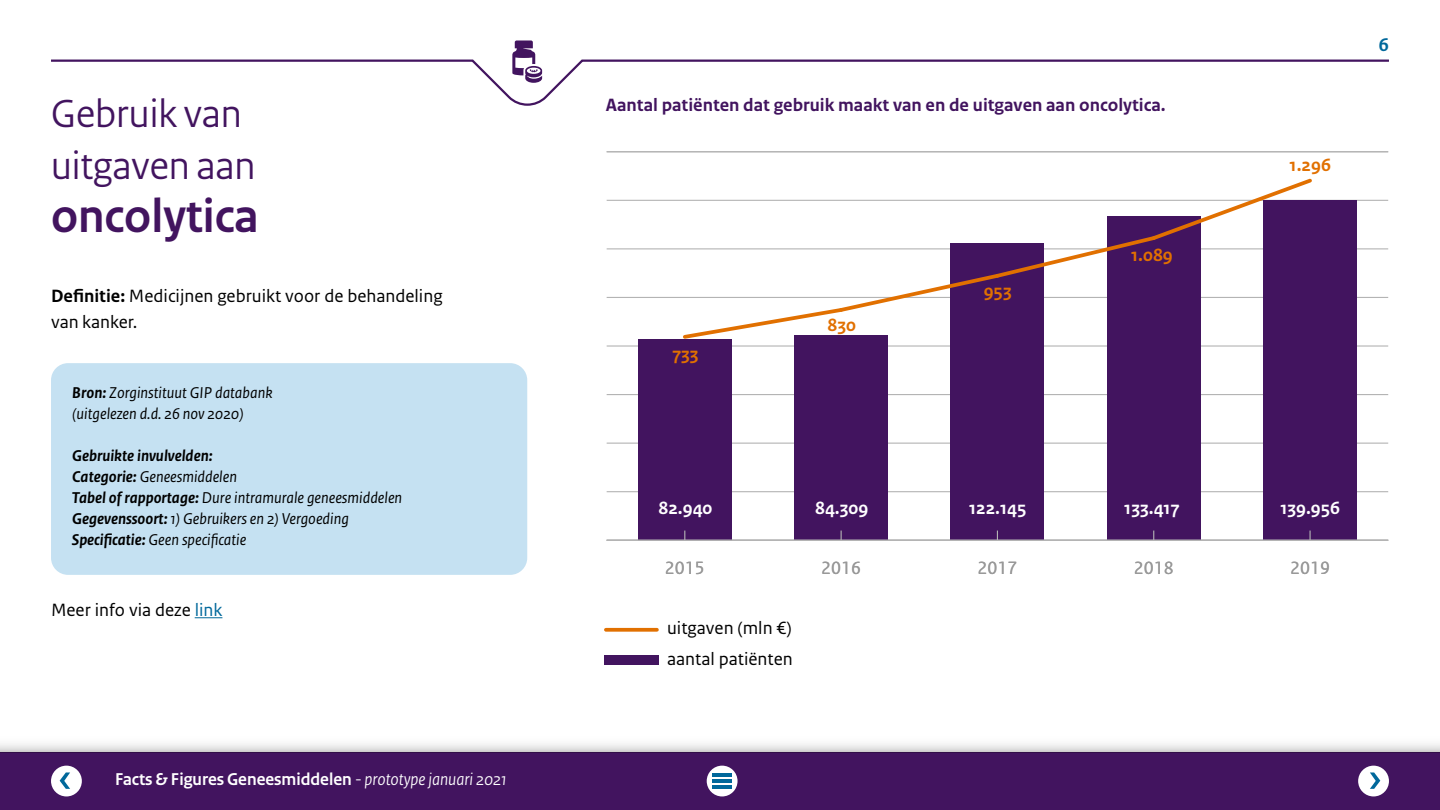
<style>
.page{position:relative;width:1440px;height:810px;background:#fff}
.page>*{position:absolute;margin:0;border:0;box-sizing:border-box;transform-origin:0 0}
.H2_-_hoofdstuk_titel{font:700 49.5px "Rijksoverheid Sans Heading";color:#42145f}
.H2_-_hoofdstuk_titel-2{font:41.25px/52.5px "Rijksoverheid Sans Heading";color:#42145f}
.t1{font:700 19.5px "Rijksoverheid Sans Heading";color:#01689b}
.Tekst_25pt{font:18.75px/30.7px "Rijksoverheid Sans Text";color:#000}
.Figuur_kop_25pt{font:700 18.75px "Rijksoverheid Sans Text";color:#42145f}
.t2{font:700 18.75px "Rijksoverheid Sans Text";color:#fff}
.t3{font:18.75px "Rijksoverheid Sans Text";color:#999}
.t4{font:700 18.75px "Rijksoverheid Sans Text";color:#e17000}
.t5{font:700 18px "Rijksoverheid Sans Heading";color:#fff}
.t6{font:italic 16.5px/21px "Rijksoverheid Sans Text";color:#000}
.s1{font-weight:700}
.s2{color:#01689b}
.s3{font-weight:400;font-style:italic}
</style>
<div class="page">
<hr style="left:607px;top:491px;width:781px;height:1px;background:#b4b4b4">
<hr style="left:607px;top:443px;width:781px;height:1px;background:#b4b4b4">
<hr style="left:607px;top:394px;width:781px;height:1px;background:#b4b4b4">
<hr style="left:607px;top:345px;width:781px;height:2px;background:#b4b4b4">
<hr style="left:607px;top:297px;width:781px;height:1px;background:#b4b4b4">
<hr style="left:607px;top:248px;width:781px;height:1px;background:#b4b4b4">
<hr style="left:607px;top:200px;width:781px;height:1px;background:#b4b4b4">
<div style="left:638px;top:339px;width:94px;height:201px;background:#42145f"></div>
<div style="left:794px;top:336px;width:94px;height:204px;background:#42145f"></div>
<div style="left:951px;top:244px;width:93px;height:296px;background:#42145f"></div>
<div style="left:1107px;top:216px;width:94px;height:324px;background:#42145f"></div>
<div style="left:1263px;top:200px;width:94px;height:340px;background:#42145f"></div>
<hr style="left:607px;top:540px;width:781px;height:1px;background:#b4b4b4">
<hr style="left:607px;top:151px;width:781px;height:1px;background:#b4b4b4">
<svg style="left:680px;top:178px;width:635px;height:163px"></svg>
<svg style="left:606px;top:628px;width:51px;height:4px"></svg>
<div style="left:604px;top:656px;width:55px;height:9px;background:#42145f"></div>
<svg style="left:195px;top:617px;width:27px;height:1px"></svg>
<div style="left:51px;top:363px;width:476px;height:212px;background:#c5e1f2;border-radius:17px"></div>
<svg style="left:51px;top:59px;width:1338px;height:47px"></svg>
<div style="left:0;top:753px;width:1440px;height:57px;background:#42145f"></div>
<div style="left:0;top:733px;width:1440px;height:20px;background:linear-gradient(to bottom,#fff,#d8d7d7)"></div>
<div style="left:1358px;top:766px;width:31px;height:30px;background:#fff;border-radius:50%"></div>
<svg style="left:1370px;top:772px;width:10px;height:17px"></svg>
<div style="left:51px;top:766px;width:31px;height:30px;background:#fff;border-radius:50%"></div>
<svg style="left:60px;top:772px;width:10px;height:17px"></svg>
<div style="left:707px;top:766px;width:31px;height:30px;background:linear-gradient(to bottom,#fcfcfd,#fdfdfd);border-radius:50%"></div>
<hr style="left:713px;top:774px;width:19px;height:3px;background:#01689b">
<hr style="left:713px;top:780px;width:19px;height:3px;background:#01689b">
<hr style="left:713px;top:786px;width:19px;height:3px;background:#01689b">
<svg style="left:512px;top:40px;width:30px;height:43px"></svg>
<p class="H2_-_hoofdstuk_titel-2" style="left:51px;top:87px;width:206px">Gebruik van uitgaven aan</p>
<p class="H2_-_hoofdstuk_titel" style="left:51px;top:188px;width:209px">oncolytica</p>
<p class="Tekst_25pt" style="left:51px;top:284px;width:393px;line-height:25.5px"><span class="s1">Definitie:</span> Medicijnen gebruikt voor de behandeling van kanker.</p>
<p class="t6" style="left:72px;top:382px;width:202px"><span class="s1">Bron:</span> Zorginstituut GIP databank (uitgelezen d.d. 26 nov 2020)</p>
<p class="t6" style="left:72px;top:445px;width:331px"><span class="s1">Gebruikte invulvelden:<br>Categorie:</span> Geneesmiddelen<br><span class="s1">Tabel of rapportage:</span> Dure intramurale geneesmiddelen <span class="s1">Gegevenssoort:</span> 1) Gebruikers en 2) Vergoeding <span class="s1">Specificatie:</span> Geen specificatie</p>
<p class="Tekst_25pt" style="left:51px;top:595px;width:173px">Meer info via deze <span class="s2">link</span></p>
<p class="t5" style="left:115px;top:769px;width:393px">Facts &amp; Figures Geneesmiddelen <span class="s3">- prototype januari 2021</span></p>
<p class="Figuur_kop_25pt" style="left:606px;top:94px;width:561px">Aantal patiënten dat gebruik maakt van en de uitgaven aan oncolytica.</p>
<p class="t4" style="left:672px;top:343px;width:28px">733</p>
<p class="t4" style="left:827px;top:314px;width:30px">830</p>
<p class="t4" style="left:984px;top:280px;width:30px">953</p>
<p class="t4" style="left:1131px;top:244px;width:43px">1.089</p>
<p class="t4" style="left:1290px;top:154px;width:43px">1.296</p>
<p class="t1" style="left:1379px;top:34px;width:12px">6</p>
<p class="t2" style="left:659px;top:497px;width:55px">82.940</p>
<p class="t2" style="left:815px;top:497px;width:54px">84.309</p>
<p class="t2" style="left:969px;top:497px;width:59px">122.145</p>
<p class="t2" style="left:1124px;top:497px;width:57px">133.417</p>
<p class="t2" style="left:1280px;top:497px;width:61px">139.956</p>
<p class="t3" style="left:665px;top:557px;width:41px">2015</p>
<p class="t3" style="left:821px;top:557px;width:41px">2016</p>
<p class="t3" style="left:978px;top:557px;width:41px">2017</p>
<p class="t3" style="left:1134px;top:557px;width:41px">2018</p>
<p class="t3" style="left:1290px;top:557px;width:41px">2019</p>
<p class="Tekst_25pt" style="left:667px;top:613px;width:127px">uitgaven (mln €) aantal patiënten</p>
</div>
